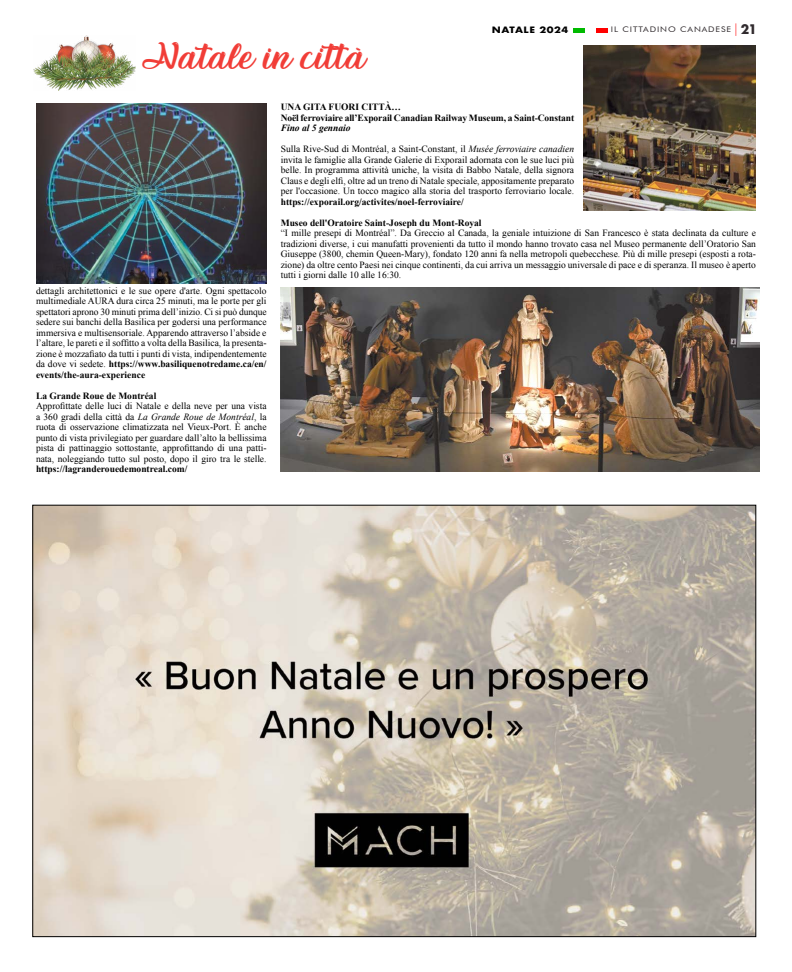
<style>
.page{position:relative;width:792px;height:972px;background:#fff}
.page>*{position:absolute;margin:0;border:0;box-sizing:border-box;transform-origin:0 0}
.t1{font:40px "Christmas Squad Personal Use";color:#f13d37;scale:1.16 1}
.t2{font:9.5px/10.5px "Times New Roman";color:#000;text-align:justify}
.t3{font:700 9.5px/10.5px "Times New Roman";color:#000}
.t4{font:italic 700 9.5px "Times New Roman";color:#000}
.t5{font:700 8.6px "Futura";letter-spacing:.05em;color:#000;scale:1.17 1}
.t6{font:7.7px "Futura BT";letter-spacing:.1em;color:#312b2e;scale:1.16 1}
.s1{font-family:"Swiss 721 BT";font-stretch:condensed;font-size:12.5px;color:#f00}
.s2{font-family:"Futura";font-weight:700;font-size:12.8px}
.s3{font-weight:700}
.s4{font-style:italic}
</style>
<div class="page">
<hr style="left:574px;top:28px;width:11px;height:4px;background:#00ba00">
<hr style="left:596px;top:28px;width:11px;height:4px;background:#f00">
<img style="left:281px;top:287px;width:479px;height:185px">
<img style="left:36px;top:104px;width:230px;height:180px">
<img style="left:583px;top:45px;width:173px;height:166px">
<img style="left:33px;top:36px;width:103px;height:54px">
<img style="left:34px;top:507px;width:720px;height:428px">
<h1 class="t1" style="left:142px;top:38px;width:193px">Natale in città</h1>
<p class="t5" style="left:492px;top:24px;width:67px">NATALE 2024</p>
<p class="t6" style="left:611px;top:25px;width:127px">IL CITTADINO CANADESE <span class="s1">|</span> <span class="s2">21</span></p>
<p class="t2" style="left:36px;top:285px;width:232px">dettagli architettonici e le sue opere d'arte. Ogni spettacolo multimediale AURA dura circa 25 minuti, ma le porte per gli spettatori aprono 30 minuti prima dell’inizio. Ci si può dunque sedere sui banchi della Basilica per godersi una performance immersiva e multisensoriale. Apparendo attraverso l’abside e l’altare, le pareti e il soffitto a volta della Basilica, la presenta&shy;zione è mozzafiato da tutti i punti di vista, indipendentemente da dove vi sedete. <span class="s3">https://www.basiliquenotredame.ca/en/ events/the-aura-experience</span></p>
<p class="t3" style="left:36px;top:390px;width:122px">La Grande Roue de Montréal</p>
<p class="t2" style="left:36px;top:401px;width:232px">Approfittate delle luci di Natale e della neve per una vista a 360 gradi della città da <span class="s4">La Grande Roue de Montréal</span>, la ruota di osservazione climatizzata nel Vieux-Port. È anche punto di vista privilegiato per guardare dall’alto la bellissima pista di pattinaggio sottostante, approfittando di una patti&shy;nata, noleggiando tutto sul posto, dopo il giro tra le stelle.</p>
<p class="t3" style="left:36px;top:464px;width:153px">https://lagranderouedemontreal.com/</p>
<p class="t3" style="left:281px;top:102px;width:295px">UNA GITA FUORI CITTÀ…<br>Noël ferroviaire all’Exporail Canadian Railway Museum, a Saint-Constant</p>
<p class="t4" style="left:281px;top:121px;width:71px">Fino al 5 gennaio</p>
<p class="t2" style="left:281px;top:144px;width:295px">Sulla Rive-Sud di Montréal, a Saint-Constant, il <span class="s4">Musée ferroviaire canadien </span>invita le famiglie alla Grande Galerie di Exporail adornata con le sue luci più belle. In programma attività uniche, la visita di Babbo Natale, della signora Claus e degli elfi, oltre ad un treno di Natale speciale, appositamente preparato per l'occasione. Un tocco magico alla storia del trasporto ferroviario locale.</p>
<p class="t3" style="left:281px;top:196px;width:185px">https://exporail.org/activites/noel-ferroviaire/</p>
<p class="t3" style="left:281px;top:217px;width:202px">Museo dell'Oratoire Saint-Joseph du Mont-Royal</p>
<p class="t2" style="left:281px;top:228px;width:477px">“I mille presepi di Montréal”. Da Greccio al Canada, la geniale intuizione di San Francesco è stata declinata da culture e tradizioni diverse, i cui manufatti provenienti da tutto il mondo hanno trovato casa nel Museo permanente dell’Oratorio San Giuseppe (3800, chemin Queen-Mary), fondato 120 anni fa nella metropoli quebecchese. Più di mille presepi (esposti a rota&shy;zione) da oltre cento Paesi nei cinque continenti, da cui arriva un messaggio universale di pace e di speranza. Il museo è aperto tutti i giorni dalle 10 alle 16:30.</p>
</div>
